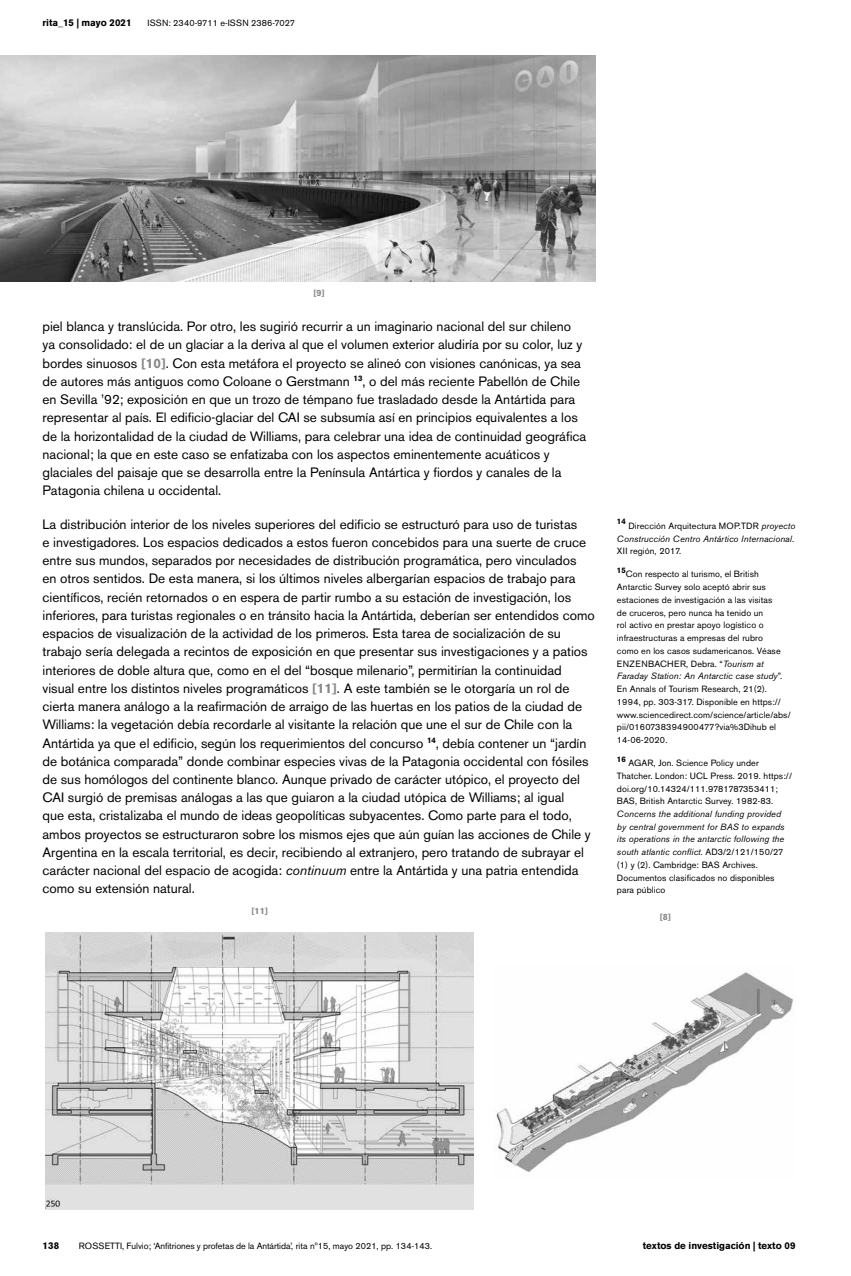
<style>
.page{position:relative;width:851px;height:1276px;background:#fff}
.page>*{position:absolute;margin:0;border:0;box-sizing:border-box;transform-origin:0 0}
.t1{font:13.5px/18.3px "Akzidenz Grotesk BE";color:#000}
.t2{font:700 9.75px "Akzidenz Grotesk BE";color:#000}
.t3{font:9px/12.8px "Akzidenz Grotesk BE";letter-spacing:.01em;color:#000}
.t4{font:italic 9px/12.8px "Akzidenz Grotesk BE";letter-spacing:.01em;color:#000}
.t5{font:700 9px "Akzidenz Grotesk BE";color:#878787}
.t6{font:700 7.8px "Akzidenz Grotesk BE";color:#000}
.s1{font-weight:700;color:#878787}
.s2{font-style:italic}
.s3{font-style:normal}
</style>
<div class="page">
<img style="left:496px;top:972px;width:298px;height:200px">
<img style="left:0;top:55px;width:595px;height:227px">
<img style="left:46px;top:932px;width:428px;height:277px">
<p class="t2" style="left:43px;top:17px;width:90px">rita_15 | mayo 2021</p>
<p class="t3" style="left:147px;top:16px;width:149px">ISSN: 2340-9711 e-ISSN 2386-7027</p>
<p class="t5" style="left:313px;top:288px;width:13px">[9]</p>
<p class="t1" style="left:43px;top:317px;width:545px">piel blanca y translúcida. Por otro, les sugirió recurrir a un imaginario nacional del sur chileno ya consolidado: el de un glaciar a la deriva al que el volumen exterior aludiría por su color, luz y bordes sinuosos <span class="s1">[10]</span>. Con esta metáfora el proyecto se alineó con visiones canónicas, ya sea de autores más antiguos como Coloane o Gerstmann <sup>13</sup>, o del más reciente Pabellón de Chile en Sevilla ’92; exposición en que un trozo de témpano fue trasladado desde la Antártida para representar al país. El edificio-glaciar del CAI se subsumía así en principios equivalentes a los de la horizontalidad de la ciudad de Williams, para celebrar una idea de continuidad geográfica nacional; la que en este caso se enfatizaba con los aspectos eminentemente acuáticos y glaciales del paisaje que se desarrolla entre la Península Antártica y fiordos y canales de la Patagonia chilena u occidental.</p>
<p class="t1" style="left:43px;top:515px;width:553px">La distribución interior de los niveles superiores del edificio se estructuró para uso de turistas<br>e investigadores. Los espacios dedicados a estos fueron concebidos para una suerte de cruce entre sus mundos, separados por necesidades de distribución programática, pero vinculados<br>en otros sentidos. De esta manera, si los últimos niveles albergarían espacios de trabajo para científicos, recién retornados o en espera de partir rumbo a su estación de investigación, los inferiores, para turistas regionales o en tránsito hacia la Antártida, deberían ser entendidos como espacios de visualización de la actividad de los primeros. Esta tarea de socialización de su trabajo sería delegada a recintos de exposición en que presentar sus investigaciones y a patios interiores de doble altura que, como en el del “bosque milenario”, permitirían la continuidad visual entre los distintos niveles programáticos <span class="s1">[11]</span>. A este también se le otorgaría un rol de cierta manera análogo a la reafirmación de arraigo de las huertas en los patios de la ciudad de Williams: la vegetación debía recordarle al visitante la relación que une el sur de Chile con la Antártida ya que el edificio, según los requerimientos del concurso <sup>14</sup>, debía contener un “jardín de botánica comparada” donde combinar especies vivas de la Patagonia occidental con fósiles de sus homólogos del continente blanco. Aunque privado de carácter utópico, el proyecto del CAI surgió de premisas análogas a las que guiaron a la ciudad utópica de Williams; al igual<br>que esta, cristalizaba el mundo de ideas geopolíticas subyacentes. Como parte para el todo, ambos proyectos se estructuraron sobre los mismos ejes que aún guían las acciones de Chile y Argentina en la escala territorial, es decir, recibiendo al extranjero, pero tratando de subrayar el carácter nacional del espacio de acogida: <span class="s2">continuum</span> entre la Antártida y una patria entendida como su extensión natural.</p>
<p class="t6" style="left:617px;top:517px;width:10px">14</p>
<p class="t4" style="left:617px;top:519px;width:180px;text-indent:12px"><span class="s3">Dirección Arquitectura MOP.TDR</span> proyecto<br>Construcción Centro Antártico Internacional<span class="s3">.<br>XII región, 2017.</span></p>
<p class="t6" style="left:617px;top:566px;width:10px">15</p>
<p class="t3" style="left:617px;top:568px;width:175px;text-indent:9px">Con respecto al turismo, el British Antarctic Survey solo aceptó abrir sus estaciones de investigación a las visitas<br>de cruceros, pero nunca ha tenido un<br>rol activo en prestar apoyo logístico o infraestructuras a empresas del rubro<br>como en los casos sudamericanos. Véase ENZENBACHER, Debra. “<span class="s2">Tourism at Faraday Station: An Antarctic case study</span>”.<br>En Annals of Tourism Research, 21(2).<br>1994, pp. 303-317. Disponible en https:// www.sciencedirect.com/science/article/abs/ pii/0160738394900477?via%3Dihub el 14-06-2020.</p>
<p class="t6" style="left:617px;top:754px;width:10px">16</p>
<p class="t3" style="left:617px;top:756px;width:176px;text-indent:12px">AGAR, Jon. Science Policy under Thatcher. London: UCL Press. 2019. https:// doi.org/10.14324/111.9781787353411; BAS, British Antarctic Survey. 1982-83.</p>
<p class="t4" style="left:617px;top:807px;width:169px">Concerns the additional funding provided by central government for BAS to expands its operations in the antarctic following the south atlantic conflict. <span class="s3">AD3/2/121/150/27 (1) y (2). Cambridge: BAS Archives.<br>Documentos clasificados no disponibles para público</span></p>
<p class="t5" style="left:659px;top:912px;width:13px">[8]</p>
<p class="t5" style="left:251px;top:905px;width:18px">[11]</p>
<p class="t2" style="left:43px;top:1240px;width:18px">138</p>
<p class="t3" style="left:79px;top:1239px;width:355px">ROSSETTI, Fulvio; ‘Anfitriones y profetas de la Antártida’, rita nº15, mayo 2021, pp. 134-143.</p>
<p class="t2" style="left:642px;top:1240px;width:154px">textos de investigación | texto 09</p>
</div>
